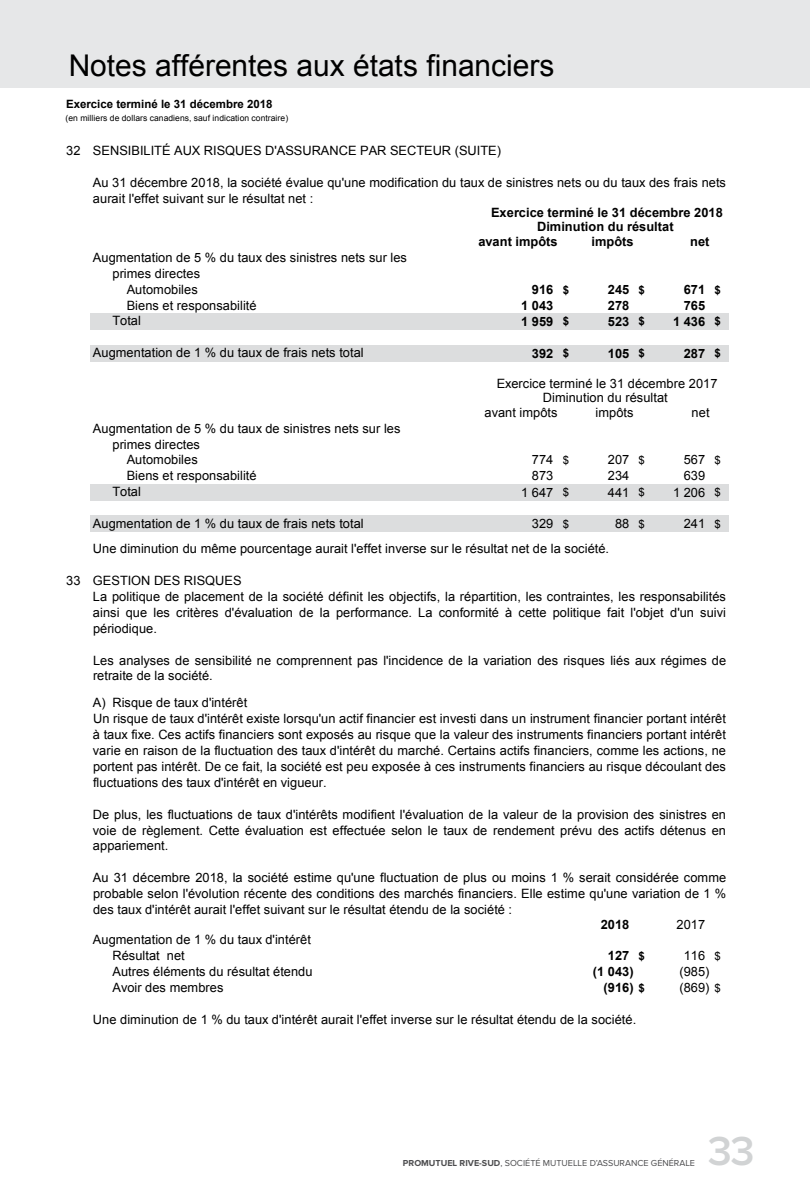
<style>
.page{position:relative;width:810px;height:1188px;background:#fff}
.page>*{position:absolute;margin:0;border:0;box-sizing:border-box;transform-origin:0 0}
.t1{font:600 42px "Proxima Nova";color:#d1d3d4}
.t2{font:30px "Arial";color:#000}
.t3{font:12.9px/15.9px "Arial";letter-spacing:.005em;color:#000;text-align:justify}
.t4{font:700 12.9px "Arial";letter-spacing:.005em;color:#000}
.t5{font:700 11.4px "Arial";letter-spacing:-.005em;color:#000}
.t6{font:9px "Proxima Nova";color:#4d4d4f}
.t7{font:8.55px "Arial";letter-spacing:.005em;color:#000}
.s1{font-size:11.4px}
.s2{font-weight:700}
</style>
<div class="page">
<div style="left:0;top:0;width:810px;height:88px;background:#e6e7e8"></div>
<div style="left:90px;top:313px;width:411px;height:16px;background:#dcddde"></div>
<div style="left:501px;top:313px;width:59px;height:16px;background:#dcddde"></div>
<div style="left:560px;top:313px;width:17px;height:16px;background:#dcddde"></div>
<div style="left:577px;top:313px;width:59px;height:16px;background:#dcddde"></div>
<div style="left:636px;top:313px;width:17px;height:16px;background:#dcddde"></div>
<div style="left:653px;top:313px;width:59px;height:16px;background:#dcddde"></div>
<div style="left:712px;top:313px;width:17px;height:16px;background:#dcddde"></div>
<div style="left:90px;top:345px;width:411px;height:16px;background:#dcddde"></div>
<div style="left:501px;top:345px;width:59px;height:16px;background:#dcddde"></div>
<div style="left:560px;top:345px;width:17px;height:16px;background:#dcddde"></div>
<div style="left:577px;top:345px;width:59px;height:16px;background:#dcddde"></div>
<div style="left:636px;top:345px;width:17px;height:16px;background:#dcddde"></div>
<div style="left:653px;top:345px;width:59px;height:16px;background:#dcddde"></div>
<div style="left:712px;top:345px;width:17px;height:16px;background:#dcddde"></div>
<div style="left:90px;top:484px;width:411px;height:16px;background:#dcddde"></div>
<div style="left:501px;top:484px;width:59px;height:16px;background:#dcddde"></div>
<div style="left:560px;top:484px;width:17px;height:16px;background:#dcddde"></div>
<div style="left:577px;top:484px;width:59px;height:16px;background:#dcddde"></div>
<div style="left:636px;top:484px;width:17px;height:16px;background:#dcddde"></div>
<div style="left:653px;top:484px;width:59px;height:16px;background:#dcddde"></div>
<div style="left:712px;top:484px;width:17px;height:16px;background:#dcddde"></div>
<div style="left:90px;top:516px;width:411px;height:16px;background:#dcddde"></div>
<div style="left:501px;top:516px;width:59px;height:16px;background:#dcddde"></div>
<div style="left:560px;top:516px;width:17px;height:16px;background:#dcddde"></div>
<div style="left:577px;top:516px;width:59px;height:16px;background:#dcddde"></div>
<div style="left:636px;top:516px;width:17px;height:16px;background:#dcddde"></div>
<div style="left:653px;top:516px;width:59px;height:16px;background:#dcddde"></div>
<div style="left:712px;top:516px;width:17px;height:16px;background:#dcddde"></div>
<h2 class="t2" style="left:69px;top:46px;width:487px">Notes afférentes aux états financiers</h2>
<p class="t5" style="left:66px;top:97px;width:208px">Exercice terminé le 31 décembre 2018</p>
<p class="t7" style="left:66px;top:112px;width:224px">(en milliers de dollars canadiens, sauf indication contraire)</p>
<p class="t3" style="left:66px;top:142px;width:436px">32 SENSIBILITÉ AUX RISQUES D'ASSURANCE PAR SECTEUR (SUITE)</p>
<p class="t3" style="left:93px;top:174px;width:635px">Au 31 décembre 2018, la société évalue qu'une modification du taux de sinistres nets ou du taux des frais nets aurait l'effet suivant sur le résultat net :</p>
<p class="t4" style="left:491px;top:204px;width:233px">Exercice terminé le 31 décembre 2018</p>
<p class="t4" style="left:537px;top:218px;width:138px">Diminution du résultat</p>
<p class="t4" style="left:478px;top:233px;width:81px">avant impôts</p>
<p class="t4" style="left:591px;top:233px;width:44px">impôts</p>
<p class="t4" style="left:690px;top:233px;width:21px">net</p>
<p class="t3" style="left:93px;top:249px;width:316px">Augmentation de 5 % du taux des sinistres nets sur les</p>
<p class="t3" style="left:112px;top:265px;width:89px">primes directes</p>
<p class="t3" style="left:127px;top:281px;width:73px">Automobiles</p>
<p class="t4" style="left:532px;top:280px;width:39px">916 <span class="s1">$</span></p>
<p class="t4" style="left:608px;top:280px;width:39px">245 <span class="s1">$</span></p>
<p class="t4" style="left:684px;top:280px;width:39px">671 <span class="s1">$</span></p>
<p class="t3" style="left:127px;top:297px;width:131px">Biens et responsabilité</p>
<p class="t4" style="left:521px;top:296px;width:34px">1 043</p>
<p class="t4" style="left:608px;top:296px;width:23px">278</p>
<p class="t4" style="left:684px;top:296px;width:23px">765</p>
<p class="t3" style="left:112px;top:313px;width:30px">Total</p>
<p class="t4" style="left:521px;top:313px;width:49px">1 959 <span class="s1">$</span></p>
<p class="t4" style="left:608px;top:313px;width:39px">523 <span class="s1">$</span></p>
<p class="t4" style="left:673px;top:313px;width:49px">1 436 <span class="s1">$</span></p>
<p class="t3" style="left:93px;top:345px;width:272px">Augmentation de 1 % du taux de frais nets total</p>
<p class="t4" style="left:532px;top:344px;width:39px">392 <span class="s1">$</span></p>
<p class="t4" style="left:608px;top:344px;width:39px">105 <span class="s1">$</span></p>
<p class="t4" style="left:684px;top:344px;width:39px">287 <span class="s1">$</span></p>
<p class="t3" style="left:497px;top:376px;width:222px;line-height:14.5px;text-align:center">Exercice terminé le 31 décembre 2017<br>Diminution du résultat</p>
<p class="t3" style="left:485px;top:404px;width:75px">avant impôts</p>
<p class="t3" style="left:596px;top:404px;width:40px">impôts</p>
<p class="t3" style="left:692px;top:404px;width:19px">net</p>
<p class="t3" style="left:93px;top:420px;width:309px">Augmentation de 5 % du taux de sinistres nets sur les</p>
<p class="t3" style="left:112px;top:436px;width:89px">primes directes</p>
<p class="t3" style="left:127px;top:452px;width:73px">Automobiles</p>
<p class="t3" style="left:532px;top:452px;width:39px">774 <span class="s1">$</span></p>
<p class="t3" style="left:608px;top:452px;width:39px">207 <span class="s1">$</span></p>
<p class="t3" style="left:684px;top:452px;width:39px">567 <span class="s1">$</span></p>
<p class="t3" style="left:127px;top:468px;width:131px">Biens et responsabilité</p>
<p class="t3" style="left:532px;top:468px;width:23px">873</p>
<p class="t3" style="left:608px;top:468px;width:23px">234</p>
<p class="t3" style="left:684px;top:468px;width:23px">639</p>
<p class="t3" style="left:112px;top:484px;width:30px">Total</p>
<p class="t3" style="left:521px;top:484px;width:49px">1 647 <span class="s1">$</span></p>
<p class="t3" style="left:608px;top:484px;width:39px">441 <span class="s1">$</span></p>
<p class="t3" style="left:673px;top:484px;width:49px">1 206 <span class="s1">$</span></p>
<p class="t3" style="left:93px;top:516px;width:272px">Augmentation de 1 % du taux de frais nets total</p>
<p class="t3" style="left:532px;top:516px;width:39px">329 <span class="s1">$</span></p>
<p class="t3" style="left:615px;top:516px;width:31px">88 <span class="s1">$</span></p>
<p class="t3" style="left:684px;top:516px;width:39px">241 <span class="s1">$</span></p>
<p class="t3" style="left:93px;top:541px;width:518px">Une diminution du même pourcentage aurait l'effet inverse sur le résultat net de la société.</p>
<p class="t3" style="left:66px;top:572px;width:177px">33 GESTION DES RISQUES</p>
<p class="t3" style="left:93px;top:589px;width:635px">La politique de placement de la société définit les objectifs, la répartition, les contraintes, les responsabilités ainsi que les critères d'évaluation de la performance. La conformité à cette politique fait l'objet d'un suivi périodique.</p>
<p class="t3" style="left:93px;top:652px;width:635px">Les analyses de sensibilité ne comprennent pas l'incidence de la variation des risques liés aux régimes de retraite de la société.</p>
<p class="t3" style="left:93px;top:695px;width:156px">A) Risque de taux d'intérêt</p>
<p class="t3" style="left:93px;top:711px;width:635px">Un risque de taux d'intérêt existe lorsqu'un actif financier est investi dans un instrument financier portant intérêt à taux fixe. Ces actifs financiers sont exposés au risque que la valeur des instruments financiers portant intérêt varie en raison de la fluctuation des taux d'intérêt du marché. Certains actifs financiers, comme les actions, ne portent pas intérêt. De ce fait, la société est peu exposée à ces instruments financiers au risque découlant des fluctuations des taux d'intérêt en vigueur.</p>
<p class="t3" style="left:93px;top:806px;width:635px">De plus, les fluctuations de taux d'intérêts modifient l'évaluation de la valeur de la provision des sinistres en voie de règlement. Cette évaluation est effectuée selon le taux de rendement prévu des actifs détenus en appariement.</p>
<p class="t3" style="left:93px;top:870px;width:635px">Au 31 décembre 2018, la société estime qu'une fluctuation de plus ou moins 1 % serait considérée comme probable selon l'évolution récente des conditions des marchés financiers. Elle estime qu'une variation de 1 % des taux d'intérêt aurait l'effet suivant sur le résultat étendu de la société :</p>
<p class="t3" style="left:93px;top:932px;width:219px">Augmentation de 1 % du taux d'intérêt</p>
<p class="t4" style="left:601px;top:916px;width:30px">2018</p>
<p class="t3" style="left:677px;top:917px;width:30px">2017</p>
<p class="t3" style="left:112px;top:948px;width:74px">Résultat net</p>
<p class="t4" style="left:608px;top:947px;width:39px">127 <span class="s1">$</span></p>
<p class="t3" style="left:684px;top:948px;width:39px">116 <span class="s1">$</span></p>
<p class="t3" style="left:112px;top:964px;width:202px">Autres éléments du résultat étendu</p>
<p class="t4" style="left:593px;top:963px;width:42px">(1 043)</p>
<p class="t3" style="left:680px;top:964px;width:32px">(985)</p>
<p class="t3" style="left:112px;top:979px;width:113px">Avoir des membres</p>
<p class="t4" style="left:604px;top:979px;width:43px">(916) <span class="s1">$</span></p>
<p class="t3" style="left:680px;top:979px;width:43px">(869) <span class="s1">$</span></p>
<p class="t3" style="left:93px;top:1011px;width:545px">Une diminution de 1 % du taux d'intérêt aurait l'effet inverse sur le résultat étendu de la société.</p>
<p class="t6" style="left:403px;top:1157px;width:294px"><span class="s2">PROMUTUEL RIVE-SUD</span>, SOCIÉTÉ MUTUELLE D’ASSURANCE GÉNÉRALE</p>
<h1 class="t1" style="left:708px;top:1127px;width:48px">33</h1>
</div>
